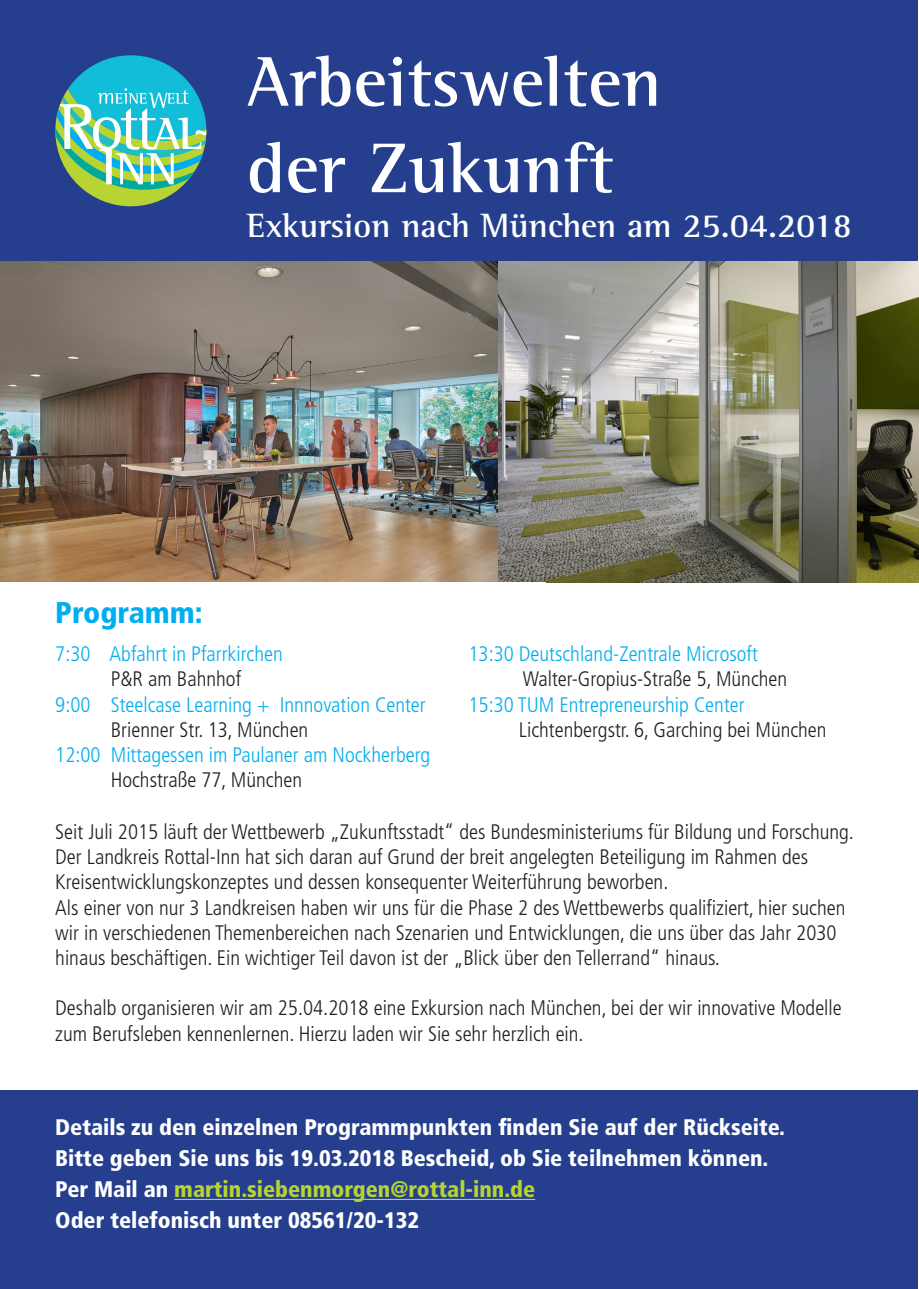
<style>
.page{position:relative;width:919px;height:1289px;background:#fff}
.page>*{position:absolute;margin:0;border:0;box-sizing:border-box;transform-origin:0 0}
.Titel{font:700 72px "Rotis Semi Serif Pro";color:#fff}
.Untertitel{font:700 34.5px "Rotis Semi Serif Pro";color:#fff}
.Überschrift-Spanne{font:900 condensed 30px "Frutiger LT Pro";color:#00aeef}
.Text2{font:900 condensed 22.5px "Frutiger LT Pro";color:#fff}
.Text2-2{font:900 condensed 22.5px "Frutiger LT Pro";color:#b8d432}
.Text{font:300 condensed 21px/25.2px "Frutiger LT Pro";color:#231f20}
.Text-2{font:300 condensed 21px "Frutiger LT Pro";color:#00aeef}
.s1{color:#fff}
</style>
<div class="page">
<div style="left:1px;top:1px;width:917px;height:569px;background:#253f8e"></div>
<div style="left:0;top:1090px;width:917px;height:198px;background:#253f8e"></div>
<svg style="left:55px;top:55px;width:151px;height:152px"></svg>
<img style="left:497px;top:261px;width:421px;height:322px">
<hr style="left:174px;top:1198px;width:361px;height:1px;background:#b8d432">
<img style="left:0;top:261px;width:497px;height:321px">
<p class="Titel" style="left:247px;top:38px;width:416px">Arbeitswelten</p>
<p class="Titel" style="left:247px;top:124px;width:368px">der Zukunft</p>
<p class="Untertitel" style="left:247px;top:204px;width:606px">Exkursion nach München am 25.04.2018</p>
<p class="Überschrift-Spanne" style="left:55px;top:595px;width:149px">Programm:</p>
<p class="Text-2" style="left:55px;top:642px;width:229px">7:30 Abfahrt in Pfarrkirchen</p>
<p class="Text" style="left:111px;top:667px;width:132px">P&amp;R am Bahnhof</p>
<p class="Text-2" style="left:55px;top:692px;width:372px">9:00 Steelcase Learning + Innnovation Center</p>
<p class="Text" style="left:111px;top:717px;width:199px">Brienner Str. 13, München</p>
<p class="Text-2" style="left:55px;top:742px;width:376px">12:00 Mittagessen im Paulaner am Nockherberg</p>
<p class="Text" style="left:111px;top:767px;width:193px">Hochstraße 77, München</p>
<p class="Text-2" style="left:468px;top:642px;width:291px">13:30 Deutschland-Zentrale Microsoft</p>
<p class="Text" style="left:522px;top:667px;width:266px">Walter-Gropius-Straße 5, München</p>
<p class="Text-2" style="left:468px;top:692px;width:277px">15:30 TUM Entrepreneurship Center</p>
<p class="Text" style="left:519px;top:717px;width:309px">Lichtenbergstr. 6, Garching bei München</p>
<p class="Text" style="left:55px;top:819px;width:800px">Seit Juli 2015 läuft der Wettbewerb „Zukunftsstadt“ des Bundesministeriums für Bildung und Forschung.<br>Der Landkreis Rottal-Inn hat sich daran auf Grund der breit angelegten Beteiligung im Rahmen des<br>Kreisentwicklungskonzeptes und dessen konsequenter Weiterführung beworben.</p>
<p class="Text" style="left:55px;top:894px;width:791px">Als einer von nur 3 Landkreisen haben wir uns für die Phase 2 des Wettbewerbs qualifiziert, hier suchen wir in verschiedenen Themenbereichen nach Szenarien und Entwicklungen, die uns über das Jahr 2030 hinaus beschäftigen. Ein wichtiger Teil davon ist der „Blick über den Tellerrand“ hinaus.</p>
<p class="Text" style="left:55px;top:995px;width:788px">Deshalb organisieren wir am 25.04.2018 eine Exkursion nach München, bei der wir innovative Modelle zum Berufsleben kennenlernen. Hierzu laden wir Sie sehr herzlich ein.</p>
<p class="Text2" style="left:55px;top:1113px;width:731px">Details zu den einzelnen Programmpunkten finden Sie auf der Rückseite.</p>
<p class="Text2" style="left:55px;top:1144px;width:714px">Bitte geben Sie uns bis 19.03.2018 Bescheid, ob Sie teilnehmen können.</p>
<p class="Text2-2" style="left:55px;top:1175px;width:481px"><span class="s1">Per Mail an</span> martin.siebenmorgen@rottal-inn.de</p>
<p class="Text2" style="left:55px;top:1206px;width:365px">Oder telefonisch unter 08561/20-132</p>
</div>
